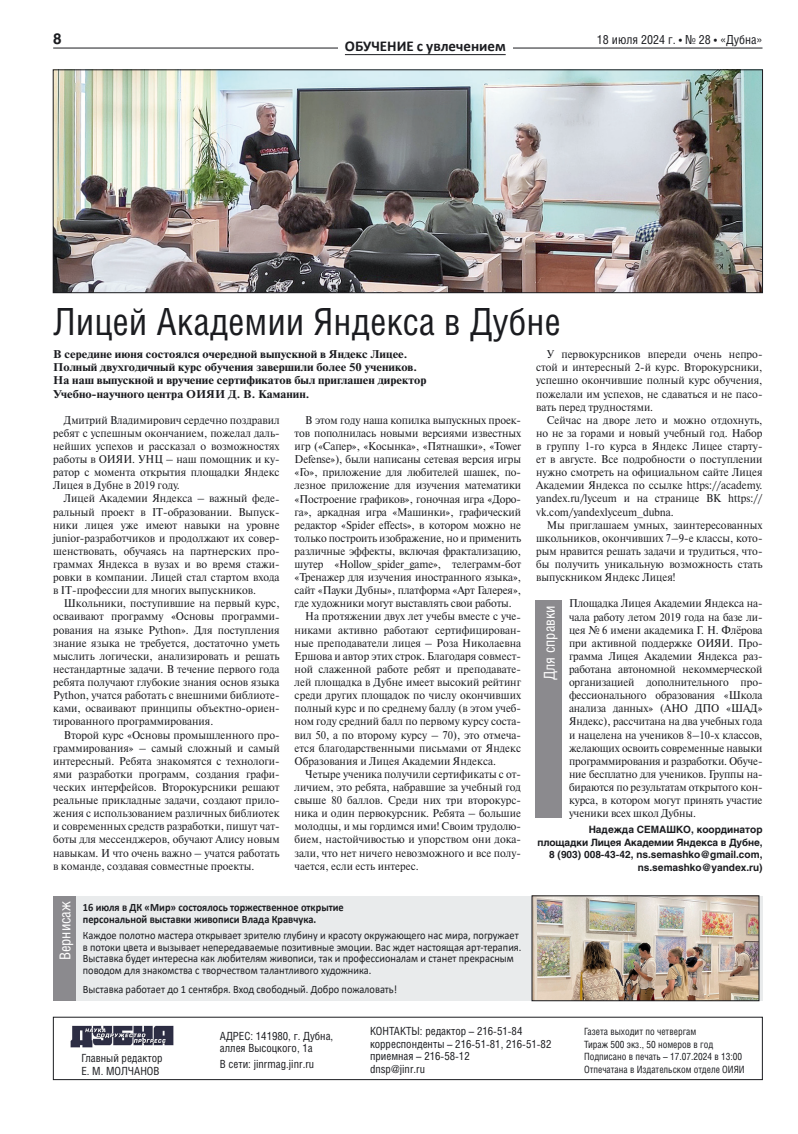
<style>
.page{position:relative;width:798px;height:1134px;background:#fff}
.page>*{position:absolute;margin:0;border:0;box-sizing:border-box;transform-origin:0 0}
.t1{font:37.5px "Helios Cond C";color:#1b1c20}
.t2{font:700 15px "Calibri";color:#1b1c20}
.t3{font:15px "Helios Cond C";color:#fff}
.t4{font:700 15px "Helios C";color:#1b1c20}
.t5{font:12.5px "Helios Cond C";color:#1b1c20}
.t6{font:11.25px/13.1px "Newton C";color:#1b1c20;text-align:justify;scale:.95 1}
.t7{font:11.25px/11.9px "Calibri";color:#1b1c20;scale:.92 1}
.t8{font:700 11.25px/13.1px "Newton C";color:#1b1c20;scale:1.1 1}
.t9{font:11.25px/12.5px "Helios Cond C";color:#1b1c20}
.t10{font:700 11.25px/11.9px "Calibri";color:#1b1c20;scale:.92 1}
.t11{font:700 10px/12.5px "Helios C";color:#1b1c20;text-align:right}
.t12{font:10px/12.5px "Helios Cond C";color:#1b1c20}
</style>
<div class="page">
<hr style="left:53px;top:48px;width:709px;height:1px;background:#1b1c20">
<div style="left:53px;top:1017px;width:709px;height:63px;border:1px solid #1b1c20"></div>
<img style="left:71px;top:1025px;width:103px;height:22px">
<div style="left:338px;top:36px;width:174px;height:15px;background:#fff"></div>
<hr style="left:345px;top:54px;width:160px;height:1px;background:#1b1c20">
<div style="left:53px;top:896px;width:23px;height:105px;background:#8b8a8e"></div>
<img style="left:55px;top:72px;width:705px;height:219px">
<div style="left:53px;top:70px;width:709px;height:223px;border:1px solid #1b1c20"></div>
<div style="left:535px;top:600px;width:26px;height:217px;background:#8b8a8e"></div>
<div style="left:76px;top:896px;width:686px;height:105px;background:#e9ebec"></div>
<img style="left:533px;top:898px;width:223px;height:101px">
<div style="left:531px;top:896px;width:227px;height:105px;border:1px solid #1b1c20"></div>
<h2 class="t4" style="left:53px;top:29px;width:10px">8</h2>
<p class="t5" style="left:596px;top:32px;width:167px">18 июля 2024 г. • № 28 • «Дубна»</p>
<h2 class="t2" style="left:345px;top:35px;width:162px">ОБУЧЕНИЕ с увлечением</h2>
<h1 class="t1" style="left:53px;top:299px;width:509px">Лицей Академии Яндекса в Дубне</h1>
<p class="t8" style="left:53px;top:348px;width:340px">В середине июня состоялся очередной выпускной в Яндекс Лицее.<br>Полный двухгодичный курс обучения завершили более 50 учеников.<br>На наш выпускной и вручение сертификатов был приглашен директор Учебно-научного центра ОИЯИ Д. В. Каманин.</p>
<p class="t6" style="left:53px;top:413px;width:240px;text-indent:11px">Дмитрий Владимирович сердечно поздравил ребят с успешным окончанием, пожелал даль&shy;нейших успехов и рассказал о возможностях работы в ОИЯИ. УНЦ – наш помощник и ку&shy;ратор с момента открытия площадки Яндекс Лицея в Дубне в 2019 году.</p>
<p class="t6" style="left:53px;top:492px;width:240px;text-indent:11px">Лицей Академии Яндекса – важный феде&shy;ральный проект в IT-образовании. Выпуск&shy;ники лицея уже имеют навыки на уровне junior-разработчиков и продолжают их совер&shy;шенствовать, обучаясь на партнерских про&shy;граммах Яндекса в вузах и во время стажи&shy;ровки в компании. Лицей стал стартом входа в IT-профессии для многих выпускников.</p>
<p class="t6" style="left:53px;top:597px;width:240px;text-indent:11px">Школьники, поступившие на первый курс, осваивают программу «Основы программи&shy;рования на языке Python». Для поступления знание языка не требуется, достаточно уметь мыслить логически, анализировать и решать нестандартные задачи. В течение первого года ребята получают глубокие знания основ языка Python, учатся работать с внешними библиоте&shy;ками, осваивают принципы объектно-ориен&shy;тированного программирования.</p>
<p class="t6" style="left:53px;top:728px;width:240px;text-indent:11px">Второй курс «Основы промышленного про&shy;граммирования» – самый сложный и самый интересный. Ребята знакомятся с технологи&shy;ями разработки программ, создания графи&shy;ческих интерфейсов. Второкурсники решают реальные прикладные задачи, создают прило&shy;жения с использованием различных библиотек и современных средств разработки, пишут чат&shy;боты для мессенджеров, обучают Алису новым навыкам. И что очень важно – учатся работать в команде, создавая совместные проекты.</p>
<p class="t6" style="left:536px;top:348px;width:240px;text-indent:11px">У первокурсников впереди очень непро&shy;стой и интересный 2-й курс. Второкурсники, успешно окончившие полный курс обучения, пожелали им успехов, не сдаваться и не пасо&shy;вать перед трудностями.</p>
<p class="t6" style="left:536px;top:413px;width:240px;text-indent:11px">Сейчас на дворе лето и можно отдохнуть, но не за горами и новый учебный год. Набор в группу 1-го курса в Яндекс Лицее старту&shy;ет в августе. Все подробности о поступлении нужно смотреть на официальном сайте Лицея Академии Яндекса по ссылке https://academy. yandex.ru/lyceum и на странице ВК https:// vk.com/yandexlyceum_dubna.</p>
<p class="t6" style="left:536px;top:518px;width:240px;text-indent:11px">Мы приглашаем умных, заинтересованных школьников, окончивших 7–9-е классы, кото&shy;рым нравится решать задачи и трудиться, что&shy;бы получить уникальную возможность стать выпускником Яндекс Лицея!</p>
<p class="t6" style="left:568px;top:597px;width:205px">Площадка Лицея Академии Яндекса на&shy;чала работу летом 2019 года на базе ли&shy;цея № 6 имени академика Г. Н. Флёрова при активной поддержке ОИЯИ. Про&shy;грамма Лицея Академии Яндекса раз&shy;работана автономной некоммерческой организацией дополнительного про&shy;фессионального образования «Школа анализа данных» (АНО ДПО «ШАД» Яндекс), рассчитана на два учебных года и нацелена на учеников 8–10-х классов, желающих освоить современные навыки программирования и разработки. Обуче&shy;ние бесплатно для учеников. Группы на&shy;бираются по результатам открытого кон&shy;курса, в котором могут принять участие ученики всех школ Дубны.</p>
<p class="t11" style="left:537px;top:823px;width:226px">Надежда СЕМАШКО, координатор площадки Лицея Академии Яндекса в Дубне, 8 (903) 008-43-42, ns.semashko@gmail.com, ns.semashko@yandex.ru)</p>
<p class="t6" style="left:305px;top:413px;width:228px">В этом году наша копилка выпускных проек-</p>
<p class="t6" style="left:294px;top:427px;width:240px">тов пополнилась новыми версиями известных</p>
<p class="t6" style="left:294px;top:440px;width:240px">игр («Сапер», «Косынка», «Пятнашки», «Tower</p>
<p class="t6" style="left:294px;top:453px;width:240px">Defense»), были написаны сетевая версия игры</p>
<p class="t6" style="left:294px;top:466px;width:240px">«Го», приложение для любителей шашек, по-</p>
<p class="t6" style="left:294px;top:479px;width:240px">лезное приложение для изучения математики</p>
<p class="t6" style="left:294px;top:492px;width:240px">«Построение графиков», гоночная игра «Доро-</p>
<p class="t6" style="left:294px;top:505px;width:240px">га», аркадная игра «Машинки», графический</p>
<p class="t6" style="left:294px;top:518px;width:240px">редактор «Spider effects», в котором можно не</p>
<p class="t6" style="left:294px;top:531px;width:240px">только построить изображение, но и применить</p>
<p class="t6" style="left:294px;top:544px;width:240px">различные эффекты, включая фрактализацию,</p>
<p class="t6" style="left:294px;top:558px;width:240px">шутер «Hollow_spider_game», телеграмм-бот</p>
<p class="t6" style="left:294px;top:571px;width:240px">«Тренажер для изучения иностранного языка»,</p>
<p class="t6" style="left:294px;top:584px;width:240px">сайт «Пауки Дубны», платформа «Арт Галерея»,</p>
<p class="t6" style="left:294px;top:597px;width:230px">где художники могут выставлять свои работы.</p>
<p class="t6" style="left:305px;top:610px;width:228px">На протяжении двух лет учебы вместе с уче-</p>
<p class="t6" style="left:294px;top:623px;width:240px">никами активно работают сертифицирован-</p>
<p class="t6" style="left:294px;top:636px;width:240px">ные преподаватели лицея – Роза Николаевна</p>
<p class="t6" style="left:294px;top:649px;width:240px">Ершова и автор этих строк. Благодаря совмест-</p>
<p class="t6" style="left:294px;top:663px;width:240px">ной слаженной работе ребят и преподавате-</p>
<p class="t6" style="left:294px;top:676px;width:240px">лей площадка в Дубне имеет высокий рейтинг</p>
<p class="t6" style="left:294px;top:689px;width:240px">среди других площадок по числу окончивших</p>
<p class="t6" style="left:294px;top:702px;width:240px">полный курс и по среднему баллу (в этом учеб-</p>
<p class="t6" style="left:294px;top:715px;width:240px">ном году средний балл по первому курсу соста-</p>
<p class="t6" style="left:294px;top:728px;width:240px">вил 50, а по второму курсу – 70), это отмеча-</p>
<p class="t6" style="left:294px;top:741px;width:240px">ется благодарственными письмами от Яндекс</p>
<p class="t6" style="left:294px;top:754px;width:213px">Образования и Лицея Академии Яндекса.</p>
<p class="t6" style="left:305px;top:767px;width:228px">Четыре ученика получили сертификаты с от-</p>
<p class="t6" style="left:294px;top:780px;width:240px">личием, это ребята, набравшие за учебный год</p>
<p class="t6" style="left:294px;top:794px;width:240px">свыше 80 баллов. Среди них три второкурс-</p>
<p class="t6" style="left:294px;top:807px;width:240px">ника и один первокурсник. Ребята – большие</p>
<p class="t6" style="left:294px;top:820px;width:240px">молодцы, и мы гордимся ими! Своим трудолю-</p>
<p class="t6" style="left:294px;top:833px;width:240px">бием, настойчивостью и упорством они дока-</p>
<p class="t6" style="left:294px;top:846px;width:240px">зали, что нет ничего невозможного и все полу-</p>
<p class="t6" style="left:294px;top:859px;width:132px">чается, если есть интерес.</p>
<h2 class="t3" style="left:540px;top:680px;width:76px;rotate:-90deg">Для справки</h2>
<h2 class="t3" style="left:56px;top:960px;width:61px;rotate:-90deg">Вернисаж</h2>
<p class="t10" style="left:83px;top:901px;width:285px">16 июля в ДК «Мир» состоялось торжественное открытие персональной выставки живописи Влада Кравчука.</p>
<p class="t7" style="left:83px;top:929px;width:478px">Каждое полотно мастера открывает зрителю глубину и красоту окружающего нас мира, погружает в потоки цвета и вызывает непередаваемые позитивные эмоции. Вас ждет настоящая арт‑терапия.<br>Выставка будет интересна как любителям живописи, так и профессионалам и станет прекрасным поводом для знакомства с творчеством талантливого художника.</p>
<p class="t7" style="left:83px;top:983px;width:343px">Выставка работает до 1 сентября. Вход свободный. Добро пожаловать!</p>
<p class="t9" style="left:81px;top:1052px;width:83px">Главный редактор<br>Е. М. МОЛЧАНОВ</p>
<p class="t9" style="left:220px;top:1029px;width:115px">АДРЕС: 141980, г. Дубна, аллея Высоцкого, 1а</p>
<p class="t9" style="left:220px;top:1058px;width:96px">В сети: jinrmag.jinr.ru</p>
<p class="t9" style="left:370px;top:1025px;width:183px">КОНТАКТЫ: редактор – 216-51-84 корреспонденты – 216-51-81, 216-51-82 приемная – 216-58-12<br>dnsp@jinr.ru</p>
<p class="t12" style="left:583px;top:1025px;width:162px">Газета выходит по четвергам<br>Тираж 500 экз., 50 номеров в год Подписано в печать – 17.07.2024 в 13:00<br>Отпечатана в Издательском отделе ОИЯИ</p>
</div>
